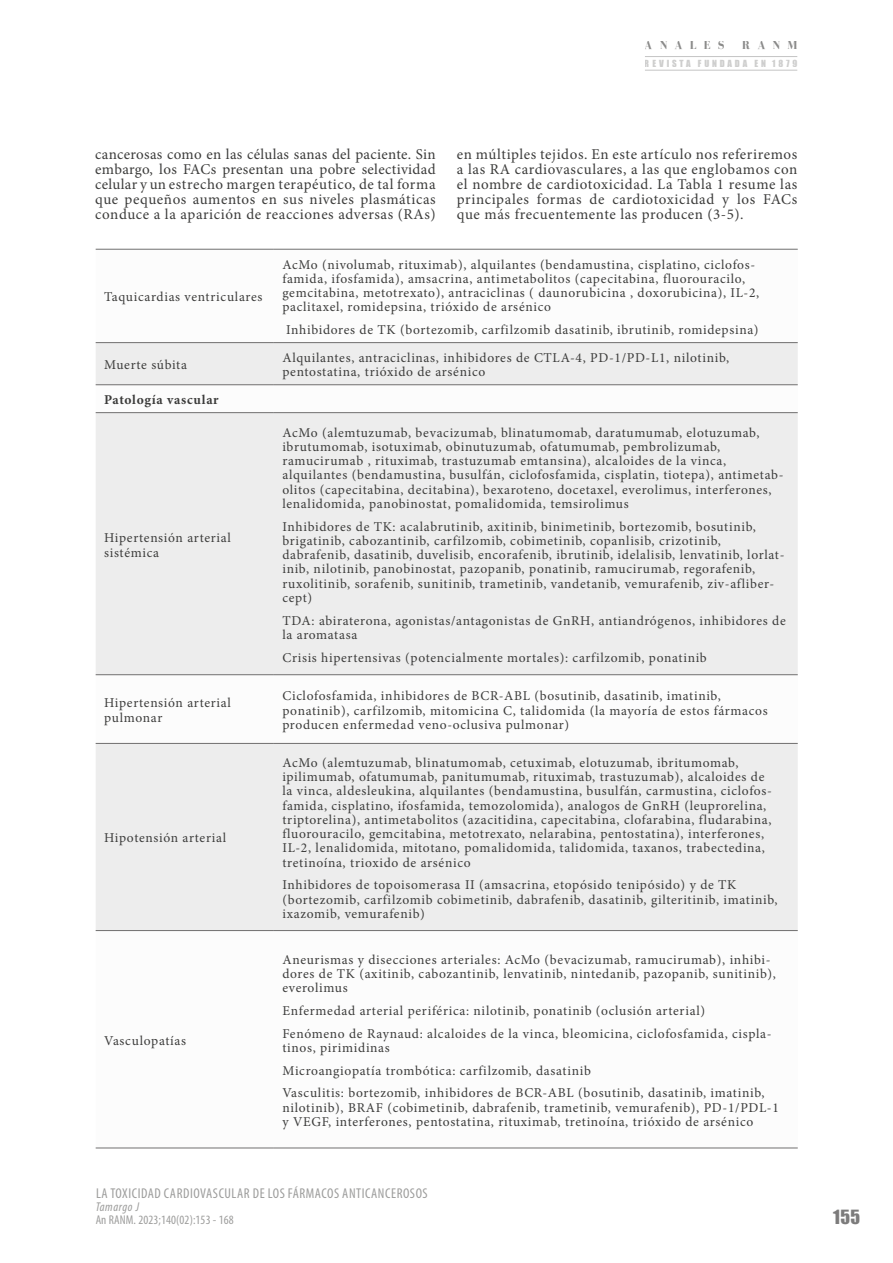
<style>
.page{position:relative;width:893px;height:1263px;background:#fff}
.page>*{position:absolute;margin:0;border:0;box-sizing:border-box;transform-origin:0 0}
.t1{font:18px "Impact";color:#7c7b7b}
.Anales{font:15px/15px "Minion Pro";letter-spacing:.04em;color:#3c3c3b;text-align:justify}
.t2{font:condensed 14.25px "Myriad Pro";letter-spacing:.04em;color:#9d9d9c}
.Anales-2{font:13.5px/14.2px "Minion Pro";letter-spacing:.05em;color:#3c3c3b}
.Anales-3{font:700 13.5px "Minion Pro";letter-spacing:.055em;color:#3c3c3b}
.t3{font:condensed 12.75px "Myriad Pro";letter-spacing:.01em;color:#9d9d9c}
.t4{font:italic condensed 12.75px "Myriad Pro";letter-spacing:.05em;color:#9d9d9c}
.t5{font:700 12px "Bodoni FLF";letter-spacing:.6em;color:#3c3c3b}
.t6{font:9px "Impact";letter-spacing:.315em;color:#9d9d9c}
</style>
<div class="page">
<hr style="left:645px;top:56px;width:152px;height:1px;background:#9d9d9c">
<hr style="left:645px;top:70px;width:152px;height:1px;background:#9d9d9c">
<svg style="left:96px;top:343px;width:702px;height:587px;fill:#ededed"></svg>
<hr style="left:96px;top:249px;width:178px;height:1px;background:#706f6f">
<hr style="left:274px;top:249px;width:524px;height:1px;background:#706f6f">
<hr style="left:96px;top:342px;width:178px;height:1px;background:#706f6f">
<hr style="left:274px;top:342px;width:524px;height:1px;background:#706f6f">
<hr style="left:96px;top:384px;width:178px;height:1px;background:#706f6f">
<hr style="left:274px;top:384px;width:524px;height:1px;background:#706f6f">
<hr style="left:96px;top:412px;width:178px;height:1px;background:#706f6f">
<hr style="left:274px;top:412px;width:524px;height:1px;background:#706f6f">
<hr style="left:96px;top:674px;width:178px;height:1px;background:#706f6f">
<hr style="left:274px;top:674px;width:524px;height:1px;background:#706f6f">
<hr style="left:96px;top:743px;width:178px;height:1px;background:#706f6f">
<hr style="left:274px;top:743px;width:524px;height:1px;background:#706f6f">
<hr style="left:96px;top:930px;width:178px;height:1px;background:#706f6f">
<hr style="left:274px;top:930px;width:524px;height:1px;background:#706f6f">
<hr style="left:96px;top:1148px;width:178px;height:1px;background:#706f6f">
<hr style="left:274px;top:1148px;width:524px;height:1px;background:#706f6f">
<p class="t5" style="left:645px;top:39px;width:81px">ANALES</p>
<p class="t5" style="left:742px;top:39px;width:57px">RANM</p>
<p class="t6" style="left:645px;top:56px;width:154px">REVISTA FUNDADA EN 1879</p>
<p class="Anales" style="left:95px;top:147px;width:342px">cancerosas como en las células sanas del paciente. Sin embargo, los FACs presentan una pobre selectividad celular y un estrecho margen terapéutico, de tal forma que pequeños aumentos en sus niveles plasmáticas conduce a la aparición de reacciones adversas (RAs)</p>
<p class="Anales" style="left:457px;top:147px;width:342px">en múltiples tejidos. En este artículo nos referiremos a las RA cardiovasculares, a las que englobamos con el nombre de cardiotoxicidad. La Tabla 1 resume las principales formas de cardiotoxicidad y los FACs que más frecuentemente las producen (3-5).</p>
<p class="Anales-2" style="left:104px;top:290px;width:160px">Taquicardias ventriculares</p>
<p class="Anales-2" style="left:282px;top:257px;width:478px">AcMo (nivolumab, rituximab), alquilantes (bendamustina, cisplatino, ciclofos&shy;famida, ifosfamida), amsacrina, antimetabolitos (capecitabina, fluorouracilo, gemcitabina, metotrexato), antraciclinas ( daunorubicina , doxorubicina), IL-2, paclitaxel, romidepsina, trióxido de arsénico</p>
<p class="Anales-2" style="left:286px;top:323px;width:474px">Inhibidores de TK (bortezomib, carfilzomib dasatinib, ibrutinib, romidepsina)</p>
<p class="Anales-2" style="left:104px;top:358px;width:84px">Muerte súbita</p>
<p class="Anales-2" style="left:282px;top:351px;width:448px">Alquilantes, antraciclinas, inhibidores de CTLA-4, PD-1/PD-L1, nilotinib, pentostatina, trióxido de arsénico</p>
<p class="Anales-3" style="left:104px;top:390px;width:116px">Patología vascular</p>
<p class="Anales-2" style="left:104px;top:530px;width:128px;line-height:15px">Hipertensión arterial sistémica</p>
<p class="Anales-2" style="left:282px;top:425px;width:503px">AcMo (alemtuzumab, bevacizumab, blinatumomab, daratumumab, elotuzumab, ibrutumomab, isotuximab, obinutuzumab, ofatumumab, pembrolizumab, ramucirumab , rituximab, trastuzumab emtansina), alcaloides de la vinca, alquilantes (bendamustina, busulfán, ciclofosfamida, cisplatin, tiotepa), antimetab&shy;olitos (capecitabina, decitabina), bexaroteno, docetaxel, everolimus, interferones, lenalidomida, panobinostat, pomalidomida, temsirolimus</p>
<p class="Anales-2" style="left:282px;top:519px;width:504px">Inhibidores de TK: acalabrutinib, axitinib, binimetinib, bortezomib, bosutinib, brigatinib, cabozantinib, carfilzomib, cobimetinib, copanlisib, crizotinib, dabrafenib, dasatinib, duvelisib, encorafenib, ibrutinib, idelalisib, lenvatinib, lorlat&shy;inib, nilotinib, panobinostat, pazopanib, ponatinib, ramucirumab, regorafenib, ruxolitinib, sorafenib, sunitinib, trametinib, vandetanib, vemurafenib, ziv-afliber&shy;cept)</p>
<p class="Anales-2" style="left:282px;top:613px;width:505px">TDA: abiraterona, agonistas/antagonistas de GnRH, antiandrógenos, inhibidores de la aromatasa</p>
<p class="Anales-2" style="left:282px;top:650px;width:426px">Crisis hipertensivas (potencialmente mortales): carfilzomib, ponatinib</p>
<p class="Anales-2" style="left:104px;top:695px;width:128px;line-height:15px">Hipertensión arterial pulmonar</p>
<p class="Anales-2" style="left:282px;top:689px;width:487px">Ciclofosfamida, inhibidores de BCR-ABL (bosutinib, dasatinib, imatinib, ponatinib), carfilzomib, mitomicina C, talidomida (la mayoría de estos fármacos producen enfermedad veno-oclusiva pulmonar)</p>
<p class="Anales-2" style="left:104px;top:831px;width:124px">Hipotensión arterial</p>
<p class="Anales-2" style="left:104px;top:1033px;width:83px">Vasculopatías</p>
<p class="Anales-2" style="left:282px;top:755px;width:491px">AcMo (alemtuzumab, blinatumomab, cetuximab, elotuzumab, ibritumomab, ipilimumab, ofatumumab, panitumumab, rituximab, trastuzumab), alcaloides de la vinca, aldesleukina, alquilantes (bendamustina, busulfán, carmustina, ciclofos&shy;famida, cisplatino, ifosfamida, temozolomida), analogos de GnRH (leuprorelina, triptorelina), antimetabolitos (azacitidina, capecitabina, clofarabina, fludarabina, fluorouracilo, gemcitabina, metotrexato, nelarabina, pentostatina), interferones, IL-2, lenalidomida, mitotano, pomalidomida, talidomida, taxanos, trabectedina, tretinoína, trioxido de arsénico</p>
<p class="Anales-2" style="left:282px;top:878px;width:497px">Inhibidores de topoisomerasa II (amsacrina, etopósido tenipósido) y de TK (bortezomib, carfilzomib cobimetinib, dabrafenib, dasatinib, gilteritinib, imatinib, ixazomib, vemurafenib)</p>
<p class="Anales-2" style="left:282px;top:952px;width:495px">Aneurismas y disecciones arteriales: AcMo (bevacizumab, ramucirumab), inhibi&shy;dores de TK (axitinib, cabozantinib, lenvatinib, nintedanib, pazopanib, sunitinib), everolimus</p>
<p class="Anales-2" style="left:282px;top:1003px;width:424px">Enfermedad arterial periférica: nilotinib, ponatinib (oclusión arterial)</p>
<p class="Anales-2" style="left:282px;top:1026px;width:491px">Fenómeno de Raynaud: alcaloides de la vinca, bleomicina, ciclofosfamida, cispla&shy;tinos, pirimidinas</p>
<p class="Anales-2" style="left:282px;top:1063px;width:310px">Microangiopatía trombótica: carfilzomib, dasatinib</p>
<p class="Anales-2" style="left:282px;top:1086px;width:498px">Vasculitis: bortezomib, inhibidores de BCR-ABL (bosutinib, dasatinib, imatinib, nilotinib), BRAF (cobimetinib, dabrafenib, trametinib, vemurafenib), PD-1/PDL-1 y VEGF, interferones, pentostatina, rituximab, tretinoína, trióxido de arsénico</p>
<p class="t2" style="left:96px;top:1184px;width:333px">LA TOXICIDAD CARDIOVASCULAR DE LOS FÁRMACOS ANTICANCEROSOS</p>
<p class="t4" style="left:96px;top:1199px;width:45px">Tamargo J</p>
<p class="t3" style="left:96px;top:1212px;width:139px">An RANM. 2023;140(02):153 - 168</p>
<h1 class="t1" style="left:833px;top:1203px;width:28px">155</h1>
</div>
